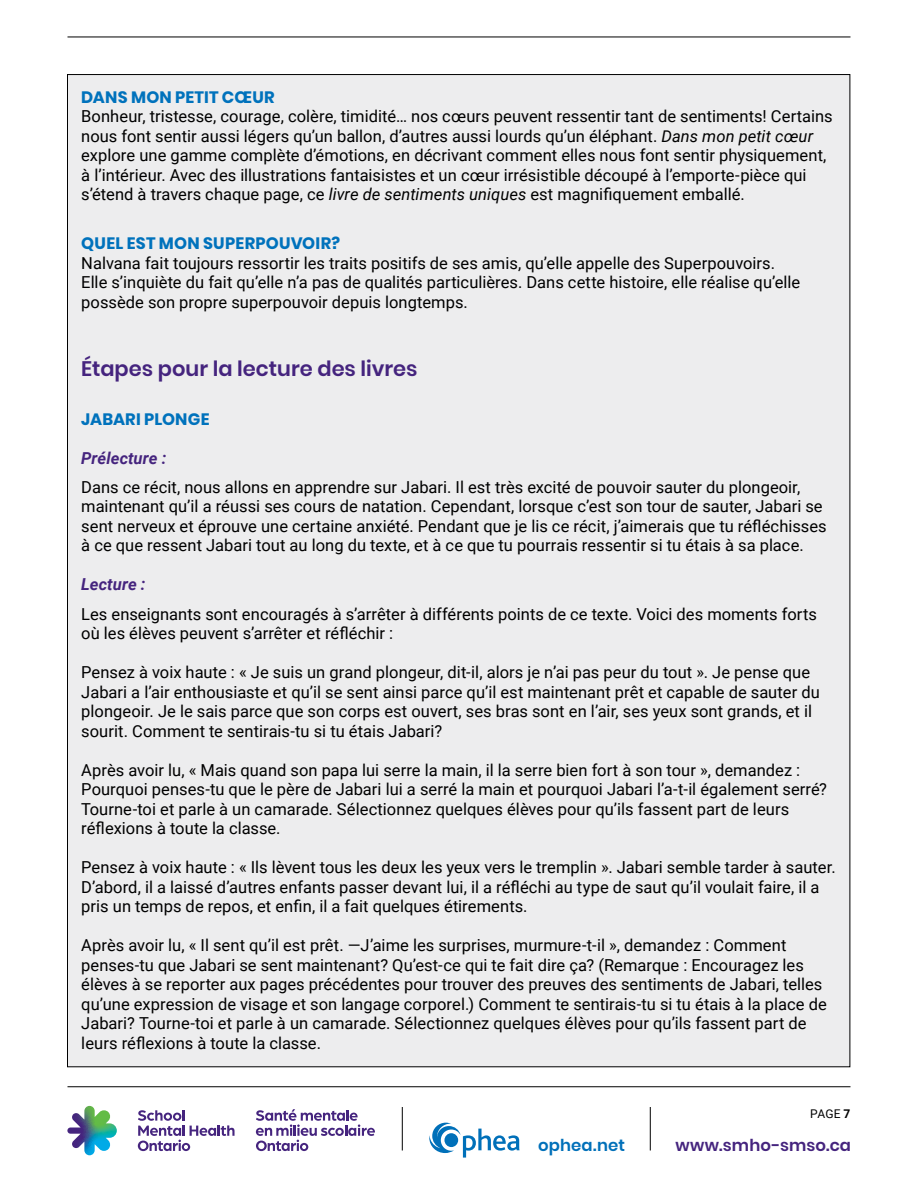
<style>
.page{position:relative;width:918px;height:1188px;background:#fff}
.page>*{position:absolute;margin:0;border:0;box-sizing:border-box;transform-origin:0 0}
.H2_Subtitle_Purple_w{font:600 21px "Poppins";color:#45247e}
.Body_with_1p_after{font:16.5px/19.5px "Roboto";color:#000}
.P_Body_Copy_black_11{font:16.5px/19.5px "Roboto";color:#000}
.Book_name{font:700 16.5px "Poppins";letter-spacing:.015em;color:#0072bc}
.Body_Copy___Before_D{font:italic 700 16.5px "Roboto";letter-spacing:.005em;color:#45247e}
.ToC_-_Secondary{font:600 16.5px "Poppins";letter-spacing:.005em;color:#45247e}
.t1{font:600 16.5px "Poppins";letter-spacing:.005em;color:#0070b9}
.t2{font:12px "Roboto";color:#000}
.s1{font-style:italic}
.s2{font-weight:700}
</style>
<div class="page">
<hr style="left:68px;top:37px;width:782px;height:1px;background:#000">
<hr style="left:68px;top:1086px;width:782px;height:1px;background:#000">
<svg style="left:67px;top:1106px;width:50px;height:49px"></svg>
<svg style="left:256px;top:1109px;width:119px;height:42px"></svg>
<svg style="left:138px;top:1110px;width:97px;height:41px"></svg>
<svg style="left:429px;top:1123px;width:91px;height:35px"></svg>
<hr style="left:402px;top:1107px;width:1px;height:43px;background:#000">
<hr style="left:650px;top:1107px;width:1px;height:43px;background:#000">
<div style="left:68px;top:75px;width:782px;height:992px;background:#ededee"></div>
<p class="Book_name" style="left:81px;top:87px;width:195px">DANS MON PETIT CŒUR</p>
<p class="P_Body_Copy_black_11" style="left:81px;top:106px;width:753px">Bonheur, tristesse, courage, colère, timidité… nos cœurs peuvent ressentir tant de sentiments! Certains nous font sentir aussi légers qu’un ballon, d’autres aussi lourds qu’un éléphant. <span class="s1">Dans mon petit cœur </span>explore une gamme complète d’émotions, en décrivant comment elles nous font sentir physiquement, à l’intérieur. Avec des illustrations fantaisistes et un cœur irrésistible découpé à l’emporte-pièce qui s’étend à travers chaque page, ce <span class="s1">livre de sentiments uniques</span> est magnifiquement emballé.</p>
<p class="Book_name" style="left:81px;top:234px;width:260px">QUEL EST MON SUPERPOUVOIR?</p>
<p class="P_Body_Copy_black_11" style="left:81px;top:252px;width:721px">Nalvana fait toujours ressortir les traits positifs de ses amis, qu’elle appelle des Superpouvoirs.<br>Elle s’inquiète du fait qu’elle n’a pas de qualités particulières. Dans cette histoire, elle réalise qu’elle possède son propre superpouvoir depuis longtemps.</p>
<p class="H2_Subtitle_Purple_w" style="left:81px;top:356px;width:338px">Étapes pour la lecture des livres</p>
<p class="Book_name" style="left:81px;top:409px;width:130px">JABARI PLONGE</p>
<p class="Body_Copy___Before_D" style="left:81px;top:446px;width:87px">Prélecture :</p>
<p class="P_Body_Copy_black_11" style="left:81px;top:477px;width:747px">Dans ce récit, nous allons en apprendre sur Jabari. Il est très excité de pouvoir sauter du plongeoir, maintenant qu’il a réussi ses cours de natation. Cependant, lorsque c’est son tour de sauter, Jabari se sent nerveux et éprouve une certaine anxiété. Pendant que je lis ce récit, j’aimerais que tu réfléchisses à ce que ressent Jabari tout au long du texte, et à ce que tu pourrais ressentir si tu étais à sa place.</p>
<p class="Body_Copy___Before_D" style="left:81px;top:573px;width:66px">Lecture :</p>
<p class="Body_with_1p_after" style="left:81px;top:603px;width:737px">Les enseignants sont encouragés à s’arrêter à différents points de ce texte. Voici des moments forts où les élèves peuvent s’arrêter et réfléchir :</p>
<p class="Body_with_1p_after" style="left:81px;top:662px;width:740px">Pensez à voix haute : « Je suis un grand plongeur, dit-il, alors je n’ai pas peur du tout ». Je pense que Jabari a l’air enthousiaste et qu’il se sent ainsi parce qu’il est maintenant prêt et capable de sauter du plongeoir. Je le sais parce que son corps est ouvert, ses bras sont en l’air, ses yeux sont grands, et il sourit. Comment te sentirais-tu si tu étais Jabari?</p>
<p class="Body_with_1p_after" style="left:81px;top:759px;width:747px">Après avoir lu, « Mais quand son papa lui serre la main, il la serre bien fort à son tour », demandez :<br>Pourquoi penses-tu que le père de Jabari lui a serré la main et pourquoi Jabari l’a-t-il également serré?<br>Tourne-toi et parle à un camarade. Sélectionnez quelques élèves pour qu’ils fassent part de leurs réflexions à toute la classe.</p>
<p class="Body_with_1p_after" style="left:81px;top:857px;width:756px">Pensez à voix haute : « Ils lèvent tous les deux les yeux vers le tremplin ». Jabari semble tarder à sauter.<br>D’abord, il a laissé d’autres enfants passer devant lui, il a réfléchi au type de saut qu’il voulait faire, il a pris un temps de repos, et enfin, il a fait quelques étirements.</p>
<p class="Body_with_1p_after" style="left:81px;top:935px;width:747px">Après avoir lu, « Il sent qu’il est prêt. —J’aime les surprises, murmure-t-il », demandez : Comment penses-tu que Jabari se sent maintenant? Qu’est-ce qui te fait dire ça? (Remarque : Encouragez les élèves à se reporter aux pages précédentes pour trouver des preuves des sentiments de Jabari, telles qu’une expression de visage et son langage corporel.) Comment te sentirais-tu si tu étais à la place de Jabari? Tourne-toi et parle à un camarade. Sélectionnez quelques élèves pour qu’ils fassent part de leurs réflexions à toute la classe.</p>
<p class="t2" style="left:810px;top:1105px;width:42px">PAGE <span class="s2">7</span></p>
<p class="t1" style="left:538px;top:1135px;width:88px">ophea.net</p>
<p class="ToC_-_Secondary" style="left:675px;top:1135px;width:177px">www.smho-smso.ca</p>
</div>
